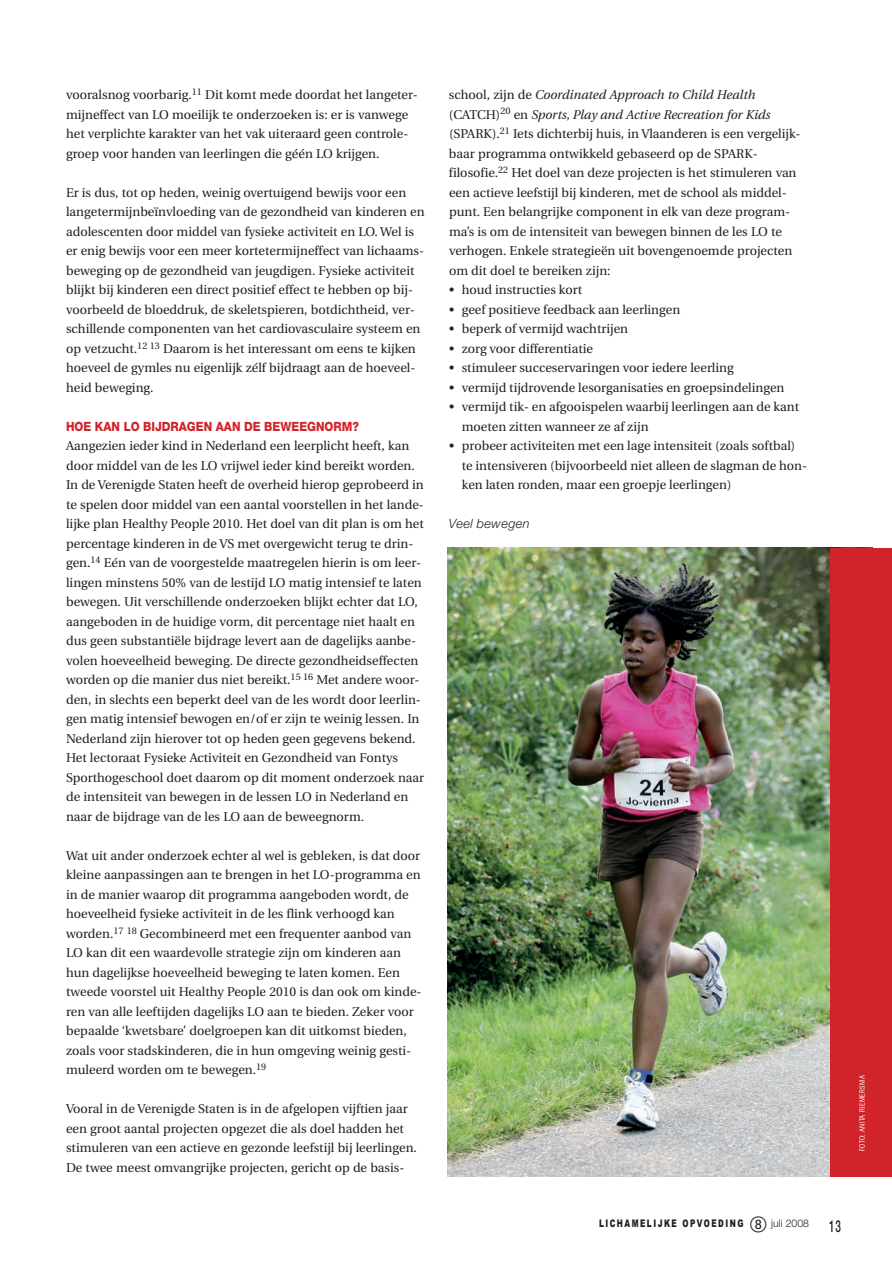
<style>
.page{position:relative;width:892px;height:1263px;background:#fff}
.page>*{position:absolute;margin:0;border:0;box-sizing:border-box;transform-origin:0 0}
.t1{font:12.75px/19.5px "Utopia";color:#231f20}
.t2{font:800 12.75px "Helvetica Neue";color:#d1232a;scale:.9 1}
.t3{font:italic 300 12.75px "Helvetica Neue";letter-spacing:.025em;color:#231f20}
.t4{font:900 10.5px "Arial";letter-spacing:.2em;color:#231f20;scale:.7 1}
.t5{font:7.5px "Imago";letter-spacing:.09em;color:#fff;scale:.8 1}
.s1{font-style:italic}
.s2{font-family:"European Pi One";font-weight:400;font-size:16.5px}
.s3{font-family:"Helvetica Neue";font-weight:300}
.s4{font-family:"Helvetica Neue";font-weight:500;font-size:16.5px}
</style>
<div class="page">
<img style="left:447px;top:548px;width:383px;height:629px">
<div style="left:830px;top:548px;width:61px;height:629px;background:#d1232a"></div>
<p class="t1" style="left:66px;top:86px;width:353px">vooralsnog voorbarig.<sup>11</sup> Dit komt mede doordat het langeter&shy;mijneffect van LO moeilijk te onderzoeken is: er is vanwege het verplichte karakter van het vak uiteraard geen controle&shy;groep voor handen van leerlingen die géén LO krijgen.</p>
<p class="t1" style="left:66px;top:184px;width:360px">Er is dus, tot op heden, weinig overtuigend bewijs voor een langetermijnbeïnvloeding van de gezondheid van kinderen en adolescenten door middel van fysieke activiteit en LO. Wel is er enig bewijs voor een meer kortetermijneffect van lichaams&shy;beweging op de gezondheid van jeugdigen. Fysieke activiteit blijkt bij kinderen een direct positief effect te hebben op bij&shy;voorbeeld de bloeddruk, de skeletspieren, botdichtheid, ver&shy;schillende componenten van het cardiovasculaire systeem en op vetzucht.<sup>12</sup> <sup>13</sup> Daarom is het interessant om eens te kijken hoeveel de gymles nu eigenlijk zélf bijdraagt aan de hoeveel&shy;heid beweging.</p>
<p class="t2" style="left:66px;top:422px;width:327px">HOE KAN LO BIJDRAGEN AAN DE BEWEEGNORM?</p>
<p class="t1" style="left:66px;top:437px;width:359px">Aangezien ieder kind in Nederland een leerplicht heeft, kan door middel van de les LO vrijwel ieder kind bereikt worden.<br>In de Verenigde Staten heeft de overheid hierop geprobeerd in te spelen door middel van een aantal voorstellen in het lande&shy;lijke plan Healthy People 2010. Het doel van dit plan is om het percentage kinderen in de VS met overgewicht terug te drin&shy;gen.<sup>14</sup> Eén van de voorgestelde maatregelen hierin is om leer&shy;lingen minstens 50% van de lestijd LO matig intensief te laten bewegen. Uit verschillende onderzoeken blijkt echter dat LO, aangeboden in de huidige vorm, dit percentage niet haalt en dus geen substantiële bijdrage levert aan de dagelijks aanbe&shy;volen hoeveelheid beweging. De directe gezondheidseffecten worden op die manier dus niet bereikt.<sup>15</sup> <sup>16</sup> Met andere woor&shy;den, in slechts een beperkt deel van de les wordt door leerlin&shy;gen matig intensief bewogen en/of er zijn te weinig lessen. In Nederland zijn hierover tot op heden geen gegevens bekend.<br>Het lectoraat Fysieke Activiteit en Gezondheid van Fontys Sporthogeschool doet daarom op dit moment onderzoek naar de intensiteit van bewegen in de lessen LO in Nederland en naar de bijdrage van de les LO aan de beweegnorm.</p>
<p class="t1" style="left:66px;top:847px;width:357px">Wat uit ander onderzoek echter al wel is gebleken, is dat door kleine aanpassingen aan te brengen in het LO-programma en in de manier waarop dit programma aangeboden wordt, de hoeveelheid fysieke activiteit in de les flink verhoogd kan worden.<sup>17</sup> <sup>18</sup> Gecombineerd met een frequenter aanbod van LO kan dit een waardevolle strategie zijn om kinderen aan hun dagelijkse hoeveelheid beweging te laten komen. Een tweede voorstel uit Healthy People 2010 is dan ook om kinde&shy;ren van alle leeftijden dagelijks LO aan te bieden. Zeker voor bepaalde ‘kwetsbare’ doelgroepen kan dit uitkomst bieden, zoals voor stadskinderen, die in hun omgeving weinig gesti&shy;muleerd worden om te bewegen.<sup>19</sup></p>
<p class="t1" style="left:66px;top:1100px;width:352px">Vooral in de Verenigde Staten is in de afgelopen vijftien jaar een groot aantal projecten opgezet die als doel hadden het stimuleren van een actieve en gezonde leefstijl bij leerlingen.<br>De twee meest omvangrijke projecten, gericht op de basis-</p>
<p class="t1" style="left:449px;top:86px;width:353px">school, zijn de <span class="s1">Coordinated Approach to Child Health </span>(CATCH)<sup>20</sup> en <span class="s1">Sports, Play and Active Recreation for Kids </span>(SPARK).<sup>21</sup> Iets dichterbij huis, in Vlaanderen is een vergelijk&shy;baar programma ontwikkeld gebaseerd op de SPARK&shy;filosofie.<sup>22</sup> Het doel van deze projecten is het stimuleren van een actieve leefstijl bij kinderen, met de school als middel&shy;punt. Een belangrijke component in elk van deze program&shy;ma’s is om de intensiteit van bewegen binnen de les LO te verhogen. Enkele strategieën uit bovengenoemde projecten om dit doel te bereiken zijn:</p>
<p class="t1" style="left:449px;top:281px;width:135px">• houd instructies kort</p>
<p class="t1" style="left:449px;top:301px;width:233px">• geef positieve feedback aan leerlingen</p>
<p class="t1" style="left:449px;top:320px;width:181px">• beperk of vermijd wachtrijen</p>
<p class="t1" style="left:449px;top:340px;width:145px">• zorg voor differentiatie</p>
<p class="t1" style="left:449px;top:359px;width:286px">• stimuleer succeservaringen voor iedere leerling</p>
<p class="t1" style="left:449px;top:379px;width:337px">• vermijd tijdrovende lesorganisaties en groepsindelingen</p>
<p class="t1" style="left:461px;top:398px;width:339px;text-indent:-13px">• vermijd tik- en afgooispelen waarbij leerlingen aan de kant moeten zitten wanneer ze af zijn</p>
<p class="t1" style="left:461px;top:437px;width:347px;text-indent:-13px">• probeer activiteiten met een lage intensiteit (zoals softbal) te intensiveren (bijvoorbeeld niet alleen de slagman de hon&shy;ken laten ronden, maar een groepje leerlingen)</p>
<p class="t3" style="left:449px;top:519px;width:82px">Veel bewegen</p>
<p class="t5" style="left:859px;top:1151px;width:96px;rotate:-90deg">FOTO: ANITA RIEMERSMA</p>
<p class="t4" style="left:599px;top:1217px;width:347px">LICHAMELIJKE OPVOEDING <span class="s2">-</span> <span class="s3">juli 2008</span> <span class="s4">13</span></p>
</div>
